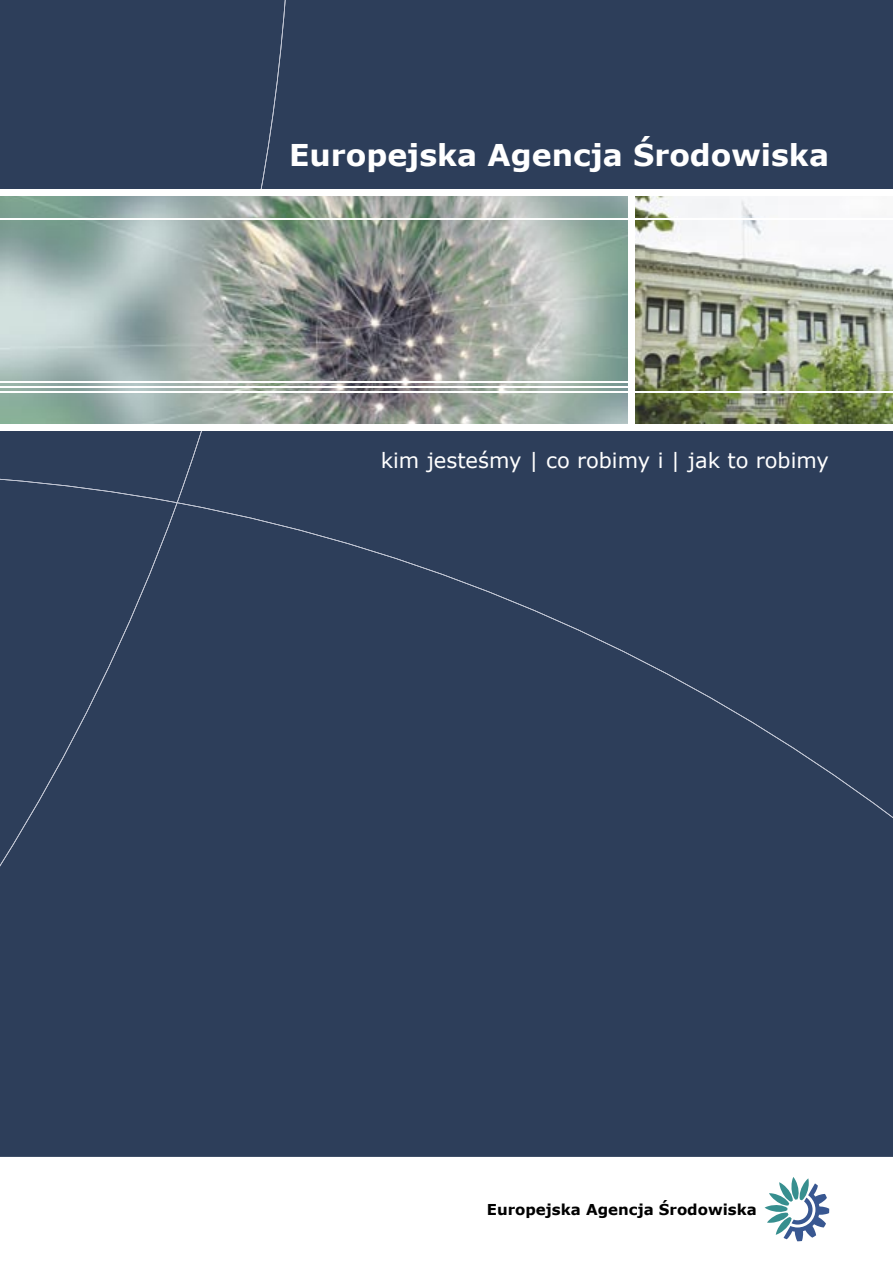
<style>
.page{position:relative;width:893px;height:1263px;background:#fff}
.page>*{position:absolute;margin:0;border:0;box-sizing:border-box;transform-origin:0 0}
.t1{font:700 30px "Verdana";color:#fff}
.t2{font:21px "Verdana";color:#fff}
.t3{font:700 15px "Verdana";color:#000}
</style>
<div class="page">
<div style="left:0;top:866px;width:893px;height:291px;background:#2d3e5a"></div>
<div style="left:0;top:0;width:893px;height:866px;background:#2d3e5a"></div>
<svg style="left:765px;top:1177px;width:64px;height:64px"></svg>
<img style="left:635px;top:195px;width:258px;height:230px">
<img style="left:0;top:195px;width:629px;height:230px">
<hr style="left:0;top:391px;width:893px;height:1px;background:#fff">
<hr style="left:0;top:381px;width:634px;height:1px;background:#fff">
<hr style="left:0;top:386px;width:632px;height:1px;background:#fff">
<div style="left:629px;top:192px;width:6px;height:235px;background:#fff"></div>
<div style="left:0;top:189px;width:893px;height:6px;background:#fff"></div>
<hr style="left:0;top:218px;width:893px;height:1px;background:#fff">
<div style="left:0;top:425px;width:893px;height:6px;background:#fff"></div>
<h1 class="t1" style="left:289px;top:136px;width:542px">Europejska Agencja Środowiska</h1>
<p class="t2" style="left:381px;top:447px;width:450px">kim jesteśmy | co robimy i | jak to robimy</p>
<p class="t3" style="left:487px;top:1200px;width:272px">Europejska Agencja Środowiska</p>
</div>
